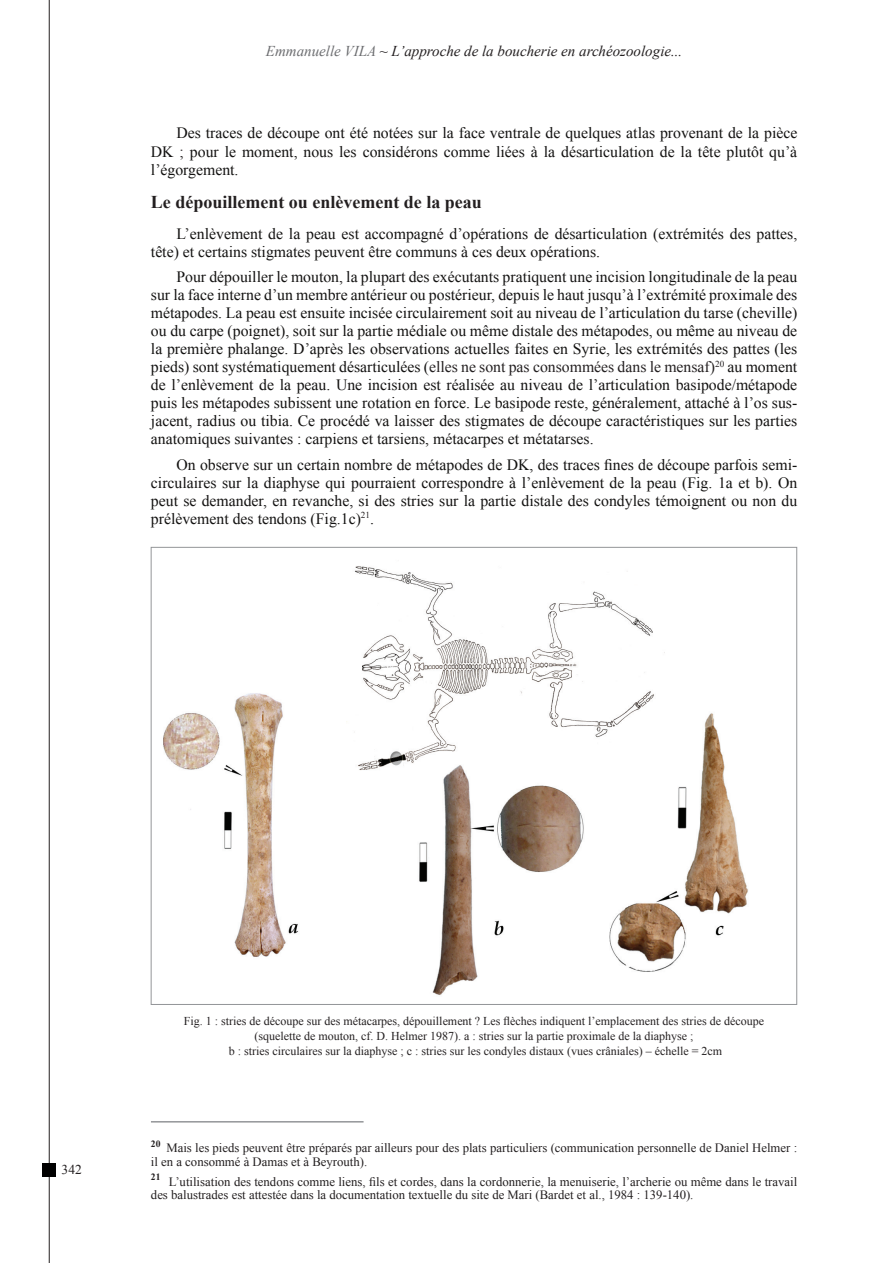
<style>
.page{position:relative;width:893px;height:1263px;background:#fff}
.page>*{position:absolute;margin:0;border:0;box-sizing:border-box;transform-origin:0 0}
.t1{font:700 18px "Times New Roman";color:#231f20}
.t2{font:15.75px/18px "Times New Roman";color:#131211;text-align:justify}
.t3{font:italic 15px "Times New Roman";color:#231f20}
.t4{font:13.5px "Times New Roman";color:#231f20}
.t5{font:12.75px/13.5px "Times New Roman";color:#231f20}
.t6{font:12px/15px "Times New Roman";color:#231f20;text-align:center}
.s1{color:#6c6d70}
.s2{color:#231f20}
</style>
<div class="page">
<hr style="left:49px;top:0;width:1px;height:1263px;background:#231f20">
<div style="left:42px;top:1163px;width:14px;height:13px;background:#000"></div>
<hr style="left:151px;top:1121px;width:213px;height:1px;background:#939598">
<img style="left:163px;top:566px;width:585px;height:429px">
<p class="t3" style="left:266px;top:41px;width:418px"><span class="s1">Emmanuelle Vila</span> ~ L’approche de la boucherie en archéozoologie...</p>
<p class="t2" style="left:151px;top:124px;width:648px;text-indent:26px">Des traces de découpe ont été notées sur la face ventrale de quelques atlas provenant de la pièce DK <span class="s2">;</span> pour le moment, nous les considérons comme liées à la désarticulation de la tête plutôt qu’à l’égorgement.</p>
<p class="t1" style="left:151px;top:190px;width:333px">Le dépouillement ou enlèvement de la peau</p>
<p class="t2" style="left:151px;top:224px;width:648px;text-indent:26px">L’enlèvement de la peau est accompagné d’opérations de désarticulation (extrémités des pattes, tête) et certains stigmates peuvent être communs à ces deux opérations.</p>
<p class="t2" style="left:151px;top:268px;width:648px;text-indent:26px">Pour dépouiller le mouton, la plupart des exécutants pratiquent une incision longitudinale de la peau sur la face interne d’un membre antérieur ou postérieur, depuis le haut jusqu’à l’extrémité proximale des métapodes. La peau est ensuite incisée circulairement soit au niveau de l’articulation du tarse (cheville) ou du carpe (poignet), soit sur la partie médiale ou même distale des métapodes, ou même au niveau de la première phalange. D’après les observations actuelles faites en Syrie, les extrémités des pattes (les pieds) sont systématiquement désarticulées (<span class="s2">elles ne sont pas consommées dans le mensaf)</span><sup>20</sup> au moment de l’enlèvement de la peau. Une incision est réalisée au niveau de l’articulation basipode/métapode puis les métapodes subissent une rotation en force. Le basipode reste, généralement, attaché à l’os sus&shy;jacent, radius ou tibia. Ce procédé va laisser des stigmates de découpe caractéristiques sur les parties anatomiques suivantes : carpiens et tarsiens, métacarpes et métatarses.</p>
<p class="t2" style="left:151px;top:455px;width:648px;text-indent:26px">On observe sur un certain nombre de métapodes de DK, des traces fines de découpe parfois semi&shy;circulaires sur la diaphyse qui pourraient correspondre à l’enlèvement de la peau (Fig. 1a et b). On peut se demander, en revanche, si des stries sur la partie distale des condyles témoignent ou non du prélèvement des tendons (Fig.1c)<sup>21</sup>.</p>
<p class="t4" style="left:62px;top:1160px;width:22px">342</p>
<p class="t6" style="left:184px;top:1013px;width:582px">Fig. 1 : stries de découpe sur des métacarpes, dépouillement ? Les flèches indiquent l’emplacement des stries de découpe (squelette de mouton, cf. D. Helmer 1987). a : stries sur la partie proximale de la diaphyse ;<br>b : stries circulaires sur la diaphyse ; c : stries sur les condyles distaux (vues crâniales) – échelle = 2cm</p>
<p class="t5" style="left:151px;top:1141px;width:648px"><sup>20</sup> Mais les pieds peuvent être préparés par ailleurs pour des plats particuliers (communication personnelle de Daniel Helmer : il en a consommé à Damas et à Beyrouth).</p>
<p class="t5" style="left:151px;top:1174px;width:648px"><sup>21</sup> L’utilisation des tendons comme liens, fils et cordes, dans la cordonnerie, la menuiserie, l’archerie ou même dans le travail des balustrades est attestée dans la documentation textuelle du site de Mari (Bardet et al., 1984 : 139-140).</p>
</div>
